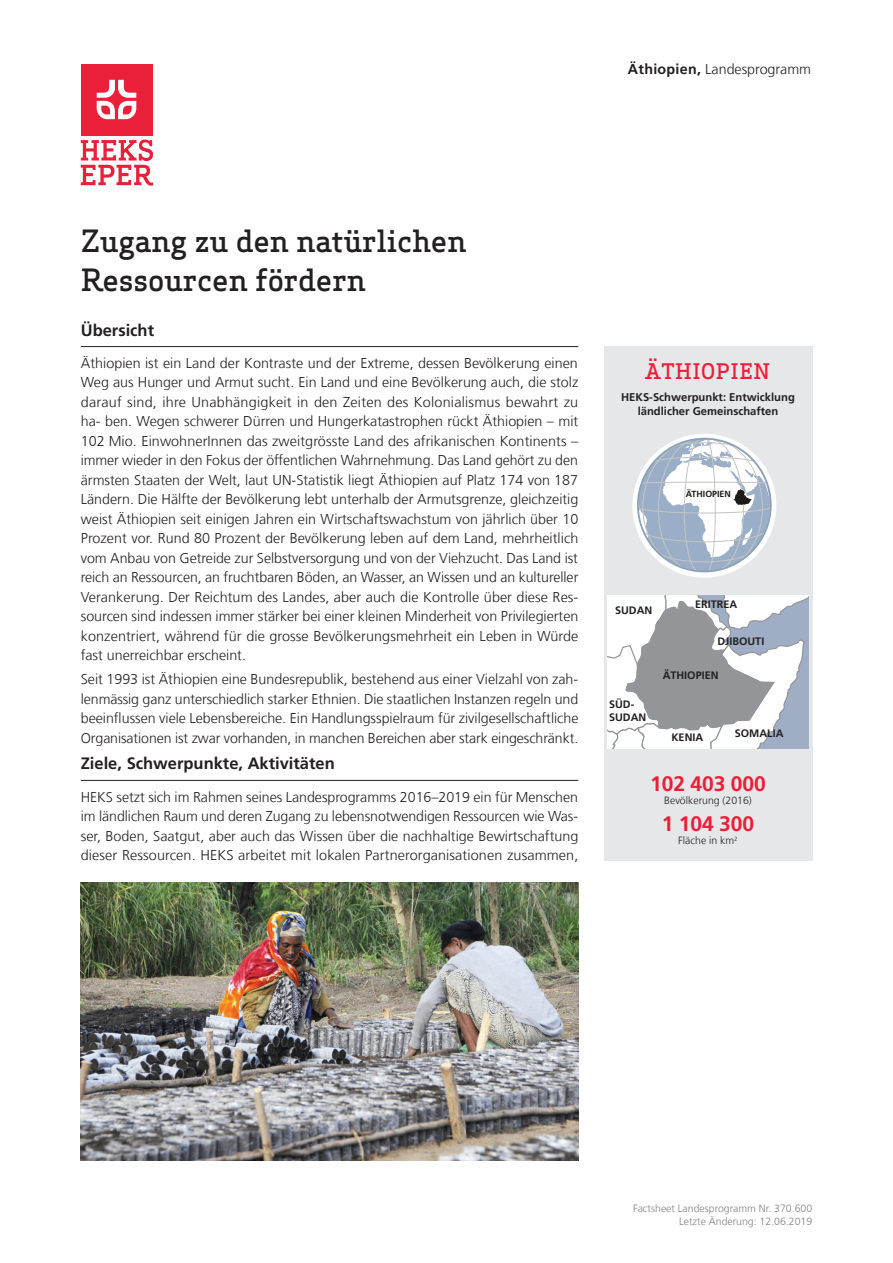
<style>
.page{position:relative;width:893px;height:1263px;background:#fff}
.page>*{position:absolute;margin:0;border:0;box-sizing:border-box;transform-origin:0 0}
.t1{font:500 30px/39px "Apex Serif";letter-spacing:-.01em;color:#231f20}
.t2{font:700 21px "Frutiger LT Com";color:#ea203a}
.t3{font:500 21px "Apex Serif";letter-spacing:.025em;color:#ea203a}
.t4{font:700 16.5px "Frutiger LT Com";color:#231f20}
.t5{font:300 14.25px/19.5px "Frutiger LT Com";color:#231f20;text-align:justify}
.t6{font:700 11.25px/13.4px "Frutiger LT Com";color:#231f20;text-align:center}
.t7{font:700 10.8px/13px "Frutiger LT Com";color:#231f20}
.t8{font:300 10.5px/12.6px "Frutiger LT Com";color:#808285;text-align:right}
.t9{font:300 10.5px "Frutiger LT Com";color:#231f20}
.t10{font:700 8.85px "Frutiger LT Com";color:#1a1a18}
.s1{font-weight:700}
</style>
<div class="page">
<hr style="left:81px;top:346px;width:497px;height:1px;background:#231f20">
<hr style="left:81px;top:780px;width:497px;height:1px;background:#231f20">
<img style="left:81px;top:882px;width:497px;height:279px">
<div style="left:81px;top:64px;width:71px;height:71px;background:#ea203a"></div>
<svg style="left:97px;top:80px;width:39px;height:39px"></svg>
<svg style="left:81px;top:140px;width:72px;height:46px"></svg>
<div style="left:604px;top:347px;width:208px;height:514px;background:#e6e7e9"></div>
<svg style="left:607px;top:595px;width:201px;height:154px;background:#c5c9ce"></svg>
<svg style="left:633px;top:434px;width:143px;height:143px"></svg>
<p class="t5" style="left:628px;top:60px;width:185px"><span class="s1">Äthiopien,</span> Landesprogramm</p>
<h1 class="t1" style="left:81px;top:221px;width:387px">Zugang zu den natürlichen<br>Ressourcen fördern</h1>
<p class="t4" style="left:81px;top:320px;width:75px">Übersicht</p>
<p class="t5" style="left:81px;top:353px;width:499px">Äthiopien ist ein Land der Kontraste und der Extreme, dessen Bevölkerung einen Weg aus Hunger und Armut sucht. Ein Land und eine Bevölkerung auch, die stolz darauf sind, ihre Unabhängigkeit in den Zeiten des Kolonialismus bewahrt zu ha- ben. Wegen schwerer Dürren und Hungerkatastrophen rückt Äthiopien – mit 102 Mio. EinwohnerInnen das zweitgrösste Land des afrikanischen Kontinents – immer wieder in den Fokus der öffentlichen Wahrnehmung. Das Land gehört zu den ärmsten Staaten der Welt, laut UN-Statistik liegt Äthiopien auf Platz 174 von 187<br>Ländern. Die Hälfte der Bevölkerung lebt unterhalb der Armutsgrenze, gleichzeitig weist Äthiopien seit einigen Jahren ein Wirtschaftswachstum von jährlich über 10<br>Prozent vor. Rund 80 Prozent der Bevölkerung leben auf dem Land, mehrheitlich vom Anbau von Getreide zur Selbstversorgung und von der Viehzucht. Das Land ist reich an Ressourcen, an fruchtbaren Böden, an Wasser, an Wissen und an kultureller Verankerung. Der Reichtum des Landes, aber auch die Kontrolle über diese Res&shy;sourcen sind indessen immer stärker bei einer kleinen Minderheit von Privilegierten konzentriert, während für die grosse Bevölkerungsmehrheit ein Leben in Würde fast unerreichbar erscheint.</p>
<p class="t5" style="left:81px;top:669px;width:499px">Seit 1993 ist Äthiopien eine Bundesrepublik, bestehend aus einer Vielzahl von zah&shy;lenmässig ganz unterschiedlich starker Ethnien. Die staatlichen Instanzen regeln und beeinflussen viele Lebensbereiche. Ein Handlungsspielraum für zivilgesellschaftliche Organisationen ist zwar vorhanden, in manchen Bereichen aber stark eingeschränkt.</p>
<p class="t4" style="left:81px;top:754px;width:256px">Ziele, Schwerpunkte, Aktivitäten</p>
<p class="t5" style="left:81px;top:787px;width:499px">HEKS setzt sich im Rahmen seines Landesprogramms 2016–2019 ein für Menschen im ländlichen Raum und deren Zugang zu lebensnotwendigen Ressourcen wie Was&shy;ser, Boden, Saatgut, aber auch das Wissen über die nachhaltige Bewirtschaftung dieser Ressourcen. HEKS arbeitet mit lokalen Partnerorganisationen zusammen,</p>
<h2 class="t3" style="left:645px;top:358px;width:126px">ÄTHIOPIEN</h2>
<p class="t6" style="left:621px;top:391px;width:175px">HEKS-Schwerpunkt: Entwicklung ländlicher Gemeinschaften</p>
<p class="t10" style="left:686px;top:489px;width:46px">ÄTHIOPIEN</p>
<p class="t7" style="left:615px;top:604px;width:39px">SUDAN</p>
<p class="t7" style="left:609px;top:698px;width:39px">SÜD-<br>SUDAN</p>
<p class="t7" style="left:695px;top:597px;width:44px">ERITREA</p>
<p class="t7" style="left:717px;top:634px;width:48px">DJIBOUTI</p>
<p class="t7" style="left:663px;top:669px;width:57px">ÄTHIOPIEN</p>
<p class="t7" style="left:671px;top:730px;width:33px">KENIA</p>
<p class="t7" style="left:735px;top:727px;width:50px">SOMALIA</p>
<h2 class="t2" style="left:650px;top:771px;width:117px">102 403 000</h2>
<p class="t9" style="left:664px;top:794px;width:89px">Bevölkerung (2016)</p>
<h2 class="t2" style="left:662px;top:811px;width:94px">1 104 300</h2>
<p class="t9" style="left:678px;top:835px;width:61px">Fläche in km<sup>2</sup></p>
<p class="t8" style="left:633px;top:1202px;width:181px">Factsheet Landesprogramm Nr. 370.600<br>Letzte Änderung: 12.06.2019</p>
</div>
